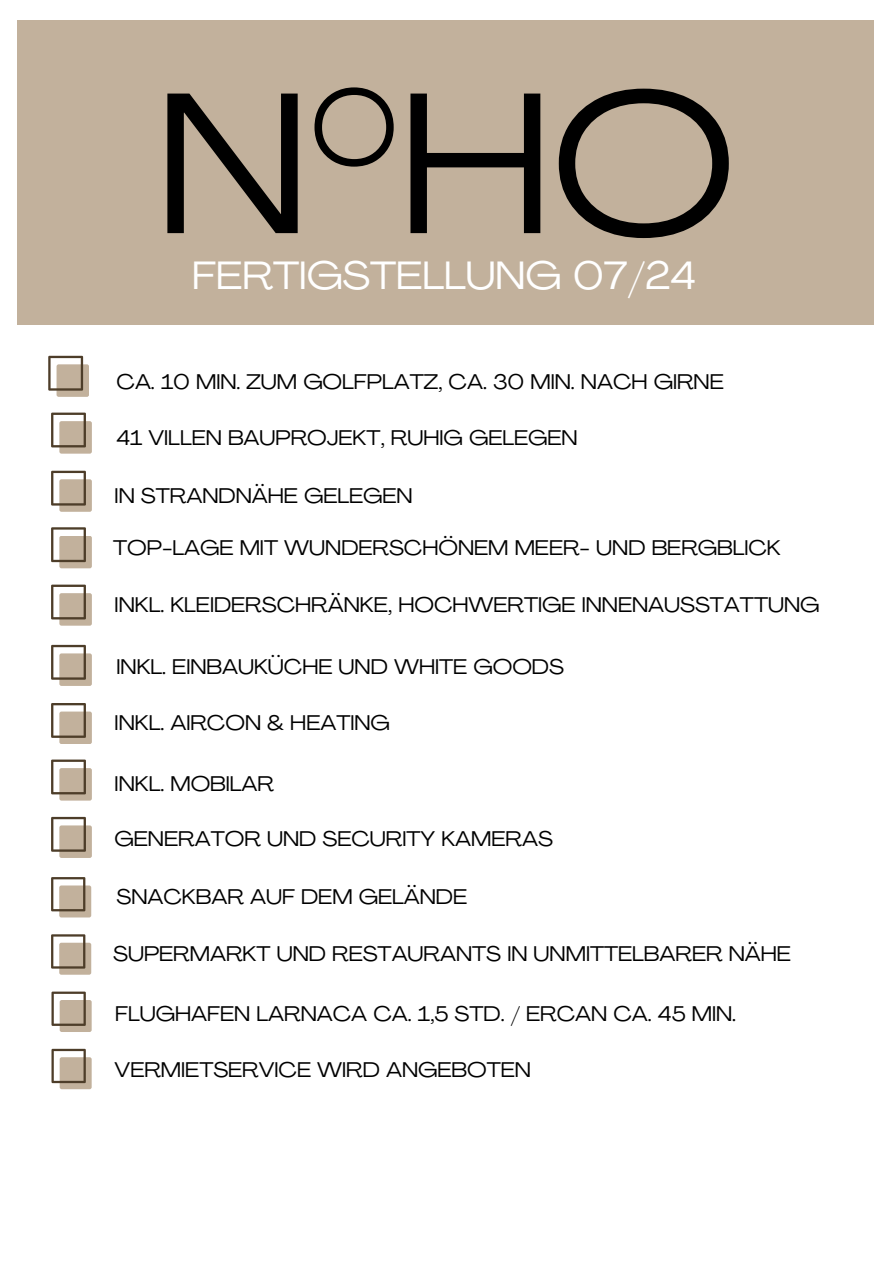
<style>
.page{position:relative;width:893px;height:1264px;background:#fff}
.page>*{position:absolute;margin:0;border:0;box-sizing:border-box;transform-origin:0 0}
.t1{font:expanded 197.85px "Agrandir";color:#000}
.t2{font:expanded 39px "Agrandir";color:#fff}
.t3{font:expanded 21px "Agrandir";color:#000}
</style>
<div class="page">
<div style="left:59px;top:421px;width:33px;height:32px;background:#c2b19c;border-radius:2px"></div>
<svg style="left:51px;top:412px;width:35px;height:35px"></svg>
<div style="left:59px;top:479px;width:33px;height:33px;background:#c2b19c;border-radius:2px"></div>
<svg style="left:51px;top:471px;width:35px;height:34px"></svg>
<div style="left:59px;top:536px;width:33px;height:32px;background:#c2b19c;border-radius:2px"></div>
<svg style="left:51px;top:527px;width:35px;height:35px"></svg>
<div style="left:59px;top:593px;width:33px;height:32px;background:#c2b19c;border-radius:2px"></div>
<svg style="left:51px;top:584px;width:35px;height:35px"></svg>
<div style="left:59px;top:653px;width:33px;height:33px;background:#c2b19c;border-radius:2px"></div>
<svg style="left:51px;top:645px;width:35px;height:34px"></svg>
<div style="left:59px;top:711px;width:33px;height:33px;background:#c2b19c;border-radius:2px"></div>
<svg style="left:51px;top:703px;width:35px;height:35px"></svg>
<div style="left:59px;top:768px;width:33px;height:32px;background:#c2b19c;border-radius:2px"></div>
<svg style="left:51px;top:759px;width:35px;height:35px"></svg>
<div style="left:59px;top:825px;width:33px;height:33px;background:#c2b19c;border-radius:2px"></div>
<svg style="left:51px;top:816px;width:35px;height:35px"></svg>
<svg style="left:59px;top:885px;width:32px;height:32px"></svg>
<svg style="left:51px;top:877px;width:34px;height:34px"></svg>
<svg style="left:59px;top:942px;width:32px;height:32px"></svg>
<svg style="left:51px;top:934px;width:34px;height:34px"></svg>
<div style="left:17px;top:20px;width:857px;height:304px;background:#c2b19c"></div>
<svg style="left:57px;top:364px;width:32px;height:33px"></svg>
<svg style="left:48px;top:356px;width:35px;height:34px"></svg>
<div style="left:60px;top:1000px;width:32px;height:32px;background:#c2b19c;border-radius:2px"></div>
<svg style="left:51px;top:991px;width:35px;height:34px"></svg>
<div style="left:60px;top:1057px;width:32px;height:32px;background:#c2b19c;border-radius:2px"></div>
<svg style="left:51px;top:1048px;width:35px;height:35px"></svg>
<p class="t1" style="left:156px;top:85px;width:581px">N°HO</p>
<p class="t2" style="left:192px;top:259px;width:505px">FERTIGSTELLUNG 07/24</p>
<p class="t3" style="left:116px;top:373px;width:608px">CA. 10 MIN. ZUM GOLFPLATZ, CA. 30 MIN. NACH GIRNE</p>
<p class="t3" style="left:116px;top:429px;width:462px">41 VILLEN BAUPROJEKT, RUHIG GELEGEN</p>
<p class="t3" style="left:115px;top:487px;width:299px">IN STRANDNÄHE GELEGEN</p>
<p class="t3" style="left:113px;top:539px;width:669px">TOP-LAGE MIT WUNDERSCHÖNEM MEER- UND BERGBLICK</p>
<p class="t3" style="left:115px;top:596px;width:706px">INKL. KLEIDERSCHRÄNKE, HOCHWERTIGE INNENAUSSTATTUNG</p>
<p class="t3" style="left:116px;top:658px;width:449px">INKL. EINBAUKÜCHE UND WHITE GOODS</p>
<p class="t3" style="left:115px;top:713px;width:277px">INKL. AIRCON &amp; HEATING</p>
<p class="t3" style="left:115px;top:775px;width:161px">INKL. MOBILAR</p>
<p class="t3" style="left:115px;top:830px;width:439px">GENERATOR UND SECURITY KAMERAS</p>
<p class="t3" style="left:116px;top:887px;width:352px">SNACKBAR AUF DEM GELÄNDE</p>
<p class="t3" style="left:113px;top:945px;width:679px">SUPERMARKT UND RESTAURANTS IN UNMITTELBARER NÄHE</p>
<p class="t3" style="left:115px;top:1005px;width:622px">FLUGHAFEN LARNACA CA. 1,5 STD. / ERCAN CA. 45 MIN.</p>
<p class="t3" style="left:115px;top:1061px;width:418px">VERMIETSERVICE WIRD ANGEBOTEN</p>
</div>
